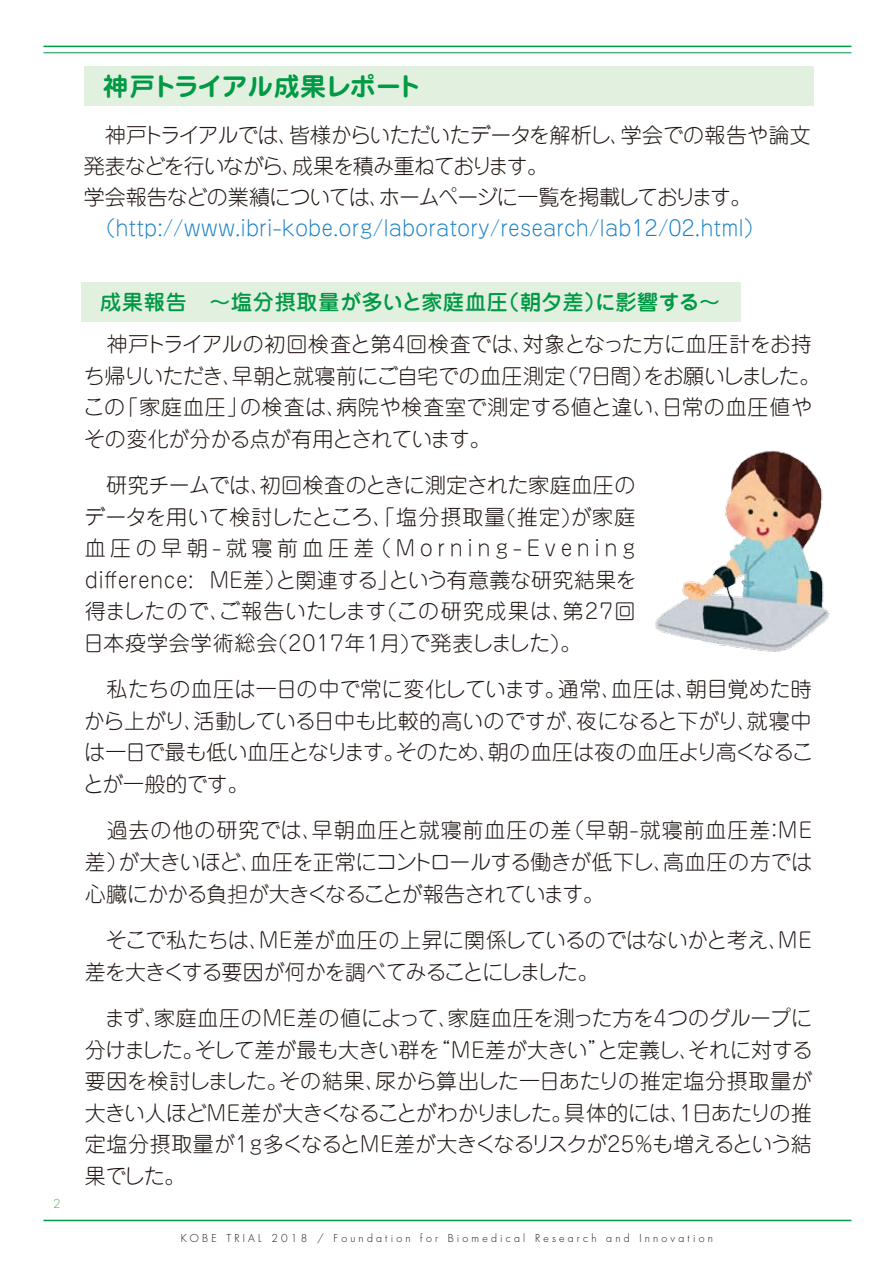
<style>
.page{position:relative;width:893px;height:1263px;background:#fff}
.page>*{position:absolute;margin:0;border:0;box-sizing:border-box;transform-origin:0 0}
.t1{font:700 25.5px "Jun 501 Pro";letter-spacing:-.02em;color:#094}
.t2{font:300 21px/31.5px "Jun 101 Pro";letter-spacing:-.025em;color:#221815;text-align:justify}
.t3{font:300 21px/31px "Jun 101 Pro";letter-spacing:-.045em;color:#221815}
.t4{font:300 21px "Jun 101 Pro";color:#187fc4}
.t5{font:500 21px "Jun 34 Pro";letter-spacing:.04em;color:#094}
.t6{font:300 12px "Futura";color:#42b25d}
.t7{font:300 10.65px "Futura";letter-spacing:.3em;color:#221815}
</style>
<div class="page">
<img style="left:655px;top:450px;width:175px;height:202px">
<div style="left:84px;top:66px;width:729px;height:40px;background:#e2f0e0"></div>
<div style="left:81px;top:282px;width:660px;height:40px;background:#e2f0e0"></div>
<hr style="left:43px;top:1220px;width:808px;height:1px;background:#094">
<hr style="left:43px;top:46px;width:808px;height:1px;background:#094">
<hr style="left:43px;top:53px;width:808px;height:1px;background:#094">
<p class="t6" style="left:53px;top:1196px;width:9px">2</p>
<p class="t1" style="left:103px;top:67px;width:321px">神戸トライアル成果レポート</p>
<p class="t3" style="left:84px;top:117px;width:728px">　神戸トライアルでは、皆様からいただいたデータを解析し、学会での報告や論文発表などを行いながら、成果を積み重ねております。<br>学会報告などの業績については、ホームページに一覧を掲載しております。</p>
<p class="t4" style="left:84px;top:211px;width:683px">　（http://www.ibri-kobe.org/laboratory/research/lab12/02.html）</p>
<p class="t5" style="left:100px;top:285px;width:621px">成果報告　～塩分摂取量が多いと家庭血圧（朝夕差）に影響する～</p>
<p class="t2" style="left:84px;top:326px;width:738px;text-align:left">　神戸トライアルの初回検査と第4回検査では、対象となった方に血圧計をお持ち帰りいただき、早朝と就寝前にご自宅での血圧測定（7日間）をお願いしました。この「家庭血圧」の検査は、病院や検査室で測定する値と違い、日常の血圧値やその変化が分かる点が有用とされています。</p>
<p class="t2" style="left:83px;top:467px;width:555px">　研究チームでは、初回検査のときに測定された家庭血圧のデータを用いて検討したところ、「塩分摂取量(推定)が家庭血圧の早朝-就寝前血圧差（Morning-Evening difference: ME差）と関連する」という有意義な研究結果を得ましたので、ご報告いたします(この研究成果は、第27回日本疫学会学術総会(2017年1月)で発表しました)。</p>
<p class="t2" style="left:83px;top:671px;width:731px">　私たちの血圧は一日の中で常に変化しています。通常、血圧は、朝目覚めた時から上がり、活動している日中も比較的高いのですが、夜になると下がり、就寝中は一日で最も低い血圧となります。そのため、朝の血圧は夜の血圧より高くなることが一般的です。</p>
<p class="t2" style="left:85px;top:812px;width:729px">　過去の他の研究では、早朝血圧と就寝前血圧の差（早朝-就寝前血圧差：ME差）が大きいほど、血圧を正常にコントロールする働きが低下し、高血圧の方では心臓にかかる負担が大きくなることが報告されています。</p>
<p class="t2" style="left:85px;top:922px;width:728px">　そこで私たちは、ME差が血圧の上昇に関係しているのではないかと考え、ME差を大きくする要因が何かを調べてみることにしました。</p>
<p class="t2" style="left:85px;top:1000px;width:730px">　まず、家庭血圧のME差の値によって、家庭血圧を測った方を4つのグループに分けました。そして差が最も大きい群を“ME差が大きい”と定義し、それに対する要因を検討しました。その結果、尿から算出した一日あたりの推定塩分摂取量が大きい人ほどME差が大きくなることがわかりました。具体的には、1日あたりの推定塩分摂取量が1g多くなるとME差が大きくなるリスクが25%も増えるという結果でした。</p>
<p class="t7" style="left:181px;top:1232px;width:534px">KOBE TRIAL 2018 / Foundation for Biomedical Research and Innovation</p>
</div>
